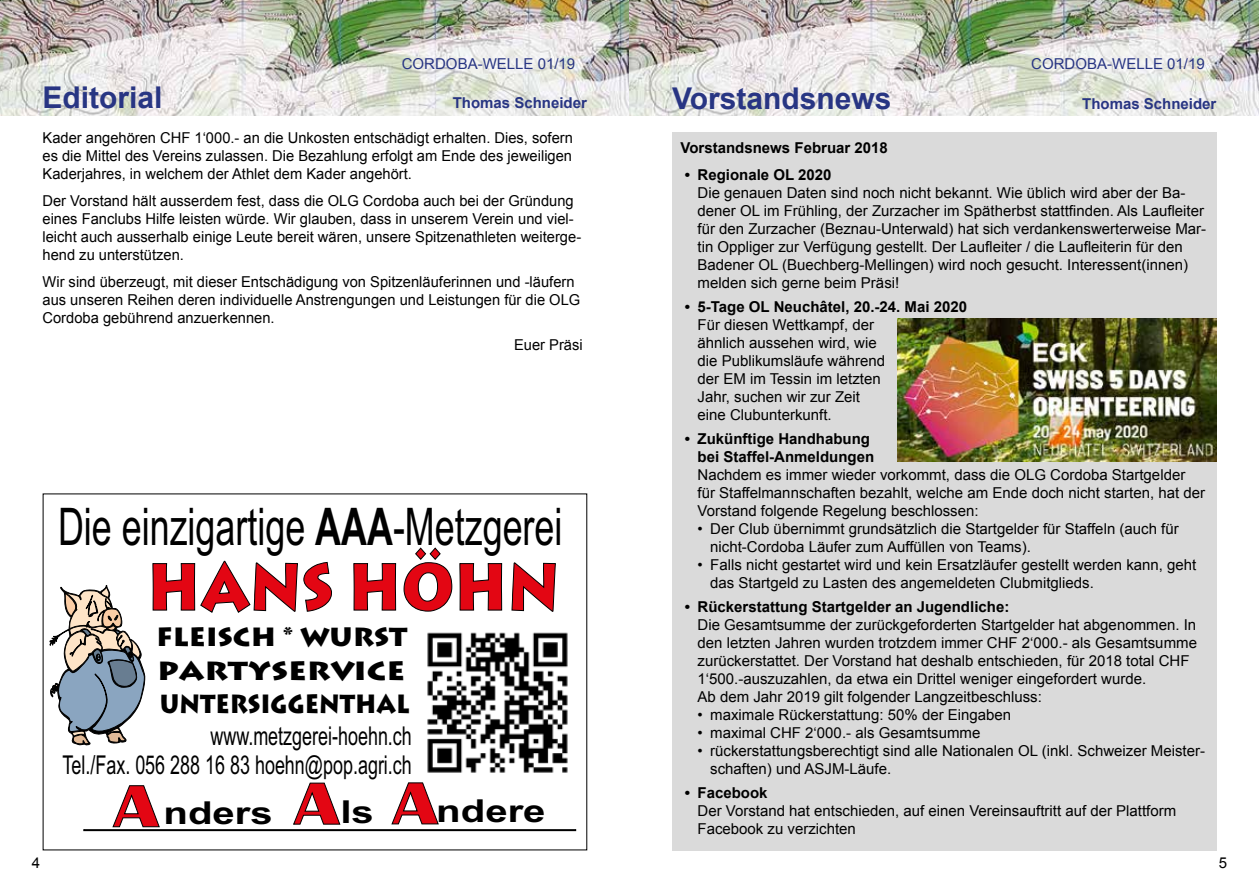
<style>
.page{position:relative;width:1259px;height:893px;background:#fff}
.page>*{position:absolute;margin:0;border:0;box-sizing:border-box;transform-origin:0 0}
.t1{font:700 65.4px "Lithograph";color:#e30613;scale:.89 1}
.t2{font:51.9px "Arial";color:#000;scale:.69 1}
.t3{font:700 31.65px "Arial";color:#000;scale:1.27 1}
.t4{font:700 30px "Arial";color:#283583}
.t5{font:25.95px/29px "Arial";color:#000;text-align:right;scale:.69 1}
.t6{font:700 25.95px "Lithograph";color:#000;scale:.89 1}
.t7{font:700 25.95px "Lithograph";color:#000;scale:1.06 1}
.t8{font:700 25.95px "Lithograph";color:#000;scale:1.17 1}
.t9{font:15px/18px "Arial";color:#000}
.t10{font:700 15px/18px "Arial";color:#000;text-align:right}
.t11{font:15px "Arial";color:#283583}
.t12{font:700 15px "Arial";color:#283583}
.s1{font-weight:700}
.s2{font-family:"Britannic";font-size:61.5px;color:#e30613}
</style>
<div class="page">
<img style="left:0;top:0;width:1259px;height:116px">
<div style="left:672px;top:132px;width:544px;height:718px;background:#dadada"></div>
<svg style="left:50px;top:585px;width:95px;height:160px"></svg>
<svg style="left:152px;top:561px;width:180px;height:52px"></svg>
<svg style="left:353px;top:563px;width:43px;height:48px"></svg>
<svg style="left:403px;top:547px;width:49px;height:65px"></svg>
<svg style="left:459px;top:563px;width:43px;height:48px"></svg>
<svg style="left:511px;top:562px;width:45px;height:50px"></svg>
<div style="left:84px;top:829px;width:492px;height:2px;border:1px solid #000"></div>
<svg style="left:112px;top:785px;width:48px;height:42px"></svg>
<svg style="left:293px;top:782px;width:48px;height:43px"></svg>
<svg style="left:391px;top:782px;width:48px;height:43px"></svg>
<img style="left:427px;top:632px;width:141px;height:141px">
<img style="left:898px;top:319px;width:318px;height:143px">
<p class="t11" style="left:402px;top:54px;width:175px">CORDOBA-WELLE 01/19</p>
<p class="t11" style="left:1031px;top:54px;width:175px">CORDOBA-WELLE 01/19</p>
<h3 class="t4" style="left:43px;top:77px;width:122px">Editorial</h3>
<p class="t12" style="left:453px;top:92px;width:136px">Thomas Schneider</p>
<h3 class="t4" style="left:672px;top:78px;width:221px">Vorstandsnews</h3>
<p class="t12" style="left:1082px;top:94px;width:136px">Thomas Schneider</p>
<p class="t10" style="left:680px;top:140px;width:209px">Vorstandsnews Februar 2018</p>
<p class="t10" style="left:685px;top:167px;width:148px">• Regionale OL 2020</p>
<p class="t9" style="left:697px;top:184px;width:510px">Die genauen Daten sind noch nicht bekannt. Wie üblich wird aber der Ba&shy;dener OL im Frühling, der Zurzacher im Spätherbst stattfinden. Als Laufleiter für den Zurzacher (Beznau-Unterwald) hat sich verdankenswerterweise Mar&shy;tin Oppliger zur Verfügung gestellt. Der Laufleiter / die Laufleiterin für den Badener OL (Buechberg-Mellingen) wird noch gesucht. Interessent(innen) melden sich gerne beim Präsi!</p>
<p class="t10" style="left:685px;top:299px;width:284px">• 5-Tage OL Neuchâtel, 20.-24. Mai 2020</p>
<p class="t9" style="left:697px;top:316px;width:189px">Für diesen Wettkampf, der ähnlich aussehen wird, wie die Publikumsläufe während der EM im Tessin im letzten<br>Jahr, suchen wir zur Zeit eine Clubunterkunft.</p>
<p class="t10" style="left:685px;top:431px;width:191px">• Zukünftige Handhabung bei Staffel-Anmeldungen</p>
<p class="t9" style="left:697px;top:466px;width:509px">Nachdem es immer wieder vorkommt, dass die OLG Cordoba Startgelder für Staffelmannschaften bezahlt, welche am Ende doch nicht starten, hat der<br>Vorstand folgende Regelung beschlossen:</p>
<p class="t9" style="left:710px;top:520px;width:470px;text-indent:-13px">• Der Club übernimmt grundsätzlich die Startgelder für Staffeln (auch für nicht-Cordoba Läufer zum Auffüllen von Teams).</p>
<p class="t9" style="left:710px;top:556px;width:488px;text-indent:-13px">• Falls nicht gestartet wird und kein Ersatzläufer gestellt werden kann, geht das Startgeld zu Lasten des angemeldeten Clubmitglieds.</p>
<p class="t10" style="left:685px;top:599px;width:326px">• Rückerstattung Startgelder an Jugendliche:</p>
<p class="t9" style="left:697px;top:616px;width:501px">Die Gesamtsumme der zurückgeforderten Startgelder hat abgenommen. In den letzten Jahren wurden trotzdem immer CHF 2‘000.- als Gesamtsumme zurückerstattet. Der Vorstand hat deshalb entschieden, für 2018 total CHF 1‘500.-auszuzahlen, da etwa ein Drittel weniger eingefordert wurde.<br>Ab dem Jahr 2019 gilt folgender Langzeitbeschluss:</p>
<p class="t9" style="left:697px;top:706px;width:315px">• maximale Rückerstattung: 50% der Eingaben</p>
<p class="t9" style="left:697px;top:724px;width:284px">• maximal CHF 2‘000.- als Gesamtsumme</p>
<p class="t9" style="left:710px;top:742px;width:496px;text-indent:-13px">• rückerstattungsberechtigt sind alle Nationalen OL (inkl. Schweizer Meister&shy;schaften) und ASJM-Läufe.</p>
<p class="t10" style="left:685px;top:785px;width:84px">• Facebook</p>
<p class="t9" style="left:697px;top:802px;width:480px">Der Vorstand hat entschieden, auf einen Vereinsauftritt auf der Plattform<br>Facebook zu verzichten</p>
<p class="t9" style="left:43px;top:129px;width:532px;text-align:justify">Kader angehören CHF 1‘000.- an die Unkosten entschädigt erhalten. Dies, sofern es die Mittel des Vereins zulassen. Die Bezahlung erfolgt am Ende des jeweiligen Kaderjahres, in welchem der Athlet dem Kader angehört.</p>
<p class="t9" style="left:43px;top:192px;width:540px">Der Vorstand hält ausserdem fest, dass die OLG Cordoba auch bei der Gründung eines Fanclubs Hilfe leisten würde. Wir glauben, dass in unserem Verein und viel&shy;leicht auch ausserhalb einige Leute bereit wären, unsere Spitzenathleten weiterge&shy;hend zu unterstützen.</p>
<p class="t9" style="left:43px;top:273px;width:539px">Wir sind überzeugt, mit dieser Entschädigung von Spitzenläuferinnen und -läufern aus unseren Reihen deren individuelle Anstrengungen und Leistungen für die OLG<br>Cordoba gebührend anzuerkennen.</p>
<p class="t9" style="left:514px;top:336px;width:70px">Euer Präsi</p>
<h2 class="t2" style="left:58px;top:493px;width:732px">Die einzigartige <span class="s1">AAA</span>-Metzgerei</h2>
<h1 class="t1" style="left:147px;top:546px;width:465px">HANS HÖHN</h1>
<h3 class="t7" style="left:156px;top:620px;width:238px">FLEISCH * WURST</h3>
<h3 class="t8" style="left:157px;top:655px;width:213px">PARTYSERVICE</h3>
<h3 class="t6" style="left:160px;top:688px;width:282px">UNTERSIGGENTHAL</h3>
<h3 class="t5" style="left:63px;top:721px;width:508px">www.metzgerei-hoehn.ch<br>Tel./Fax. 056 288 16 83 hoehn@pop.agri.ch</h3>
<h3 class="t3" style="left:114px;top:790px;width:341px"><span class="s2">A</span>nders <span class="s2">A</span>ls <span class="s2">A</span>ndere</h3>
<p class="t9" style="left:32px;top:854px;width:10px">4</p>
<p class="t9" style="left:1219px;top:854px;width:10px">5</p>
</div>
